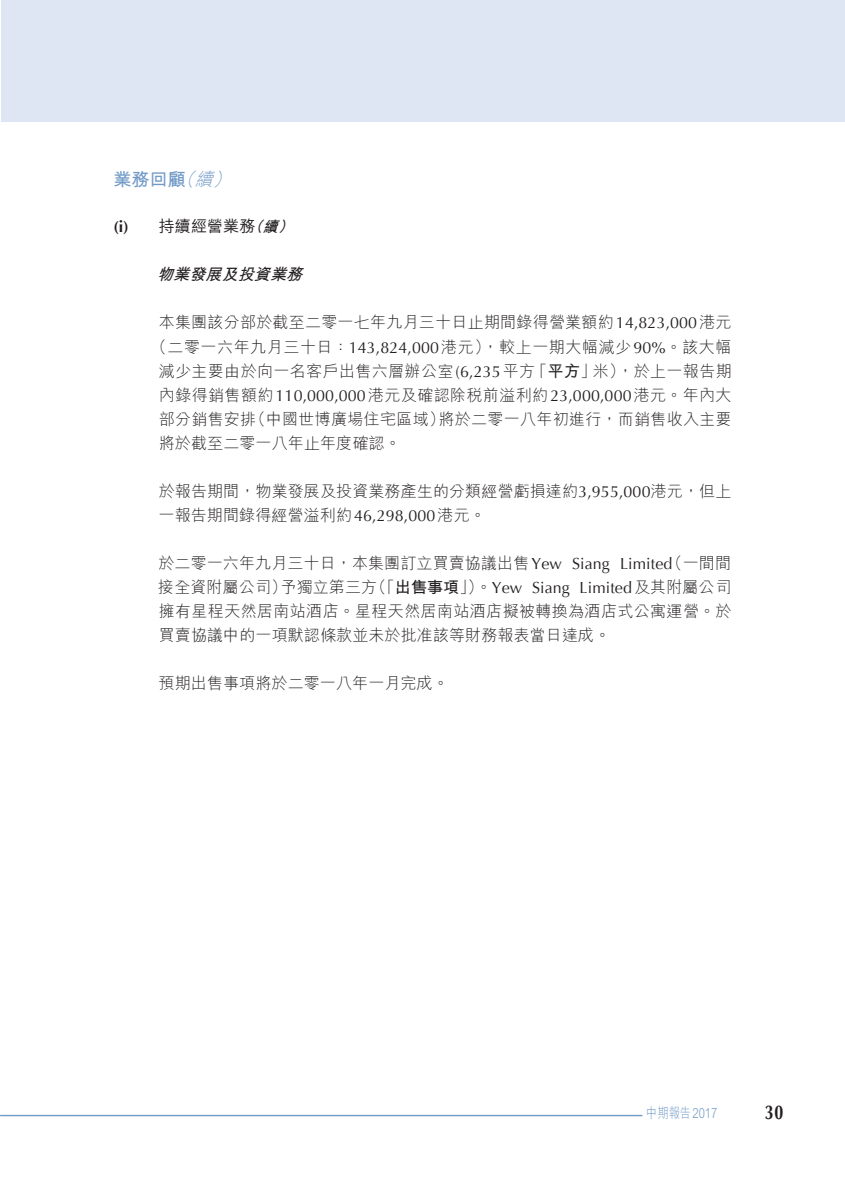
<style>
.page{position:relative;width:845px;height:1191px;background:#fff}
.page>*{position:absolute;margin:0;border:0;box-sizing:border-box;transform-origin:0 0}
.t1{font:700 20px "Optima";color:#231f20;scale:.8 1}
.t2{font:700 18px "M Hei HK";color:#719ac7}
.t3{font:italic 300 18px "M Hei HK";color:#719ac7}
.t4{font:300 16px/24px "M Hei HK";letter-spacing:.015em;color:#231f20}
.t5{font:16px "Optima";letter-spacing:.01em;color:#231f20}
.t6{font:italic 700 16px "M Hei HK";color:#231f20}
.t7{font:500 16px "M Hei HK";letter-spacing:.01em;color:#231f20}
.t8{font:700 16px "Optima";color:#231f20}
.t9{font:italic 700 15px "M Hei HK";color:#231f20}
.t10{font:300 14px "M Hei HK";color:#719ac7;scale:.8 1}
.s1{font-family:"Optima";font-weight:400}
.s2{font-weight:700}
.s3{font-family:"M Hei HK";font-weight:300}
</style>
<div class="page">
<div style="left:1px;top:0;width:844px;height:121px;background:#dde6f2"></div>
<hr style="left:0;top:1114px;width:642px;height:2px;background:#719ac7">
<p class="t3" style="left:195px;top:167px;width:26px">續</p>
<p class="t3" style="left:177px;top:167px;width:26px">（</p>
<p class="t3" style="left:213px;top:167px;width:26px">(</p>
<p class="t2" style="left:113px;top:166px;width:74px">業務回顧</p>
<p class="t8" style="left:113px;top:218px;width:17px">)i(</p>
<p class="t7" style="left:159px;top:215px;width:98px">持續經營業務</p>
<p class="t9" style="left:248px;top:216px;width:22px">（</p>
<p class="t9" style="left:278px;top:216px;width:22px">(</p>
<p class="t9" style="left:263px;top:216px;width:22px">續</p>
<p class="t6" style="left:157px;top:263px;width:152px">物業發展及投資業務</p>
<p class="t4" style="left:151px;top:310px;width:582px;text-align:right">本集團該分部於截至二零一七年九月三十日止期間錄得營業額約<span class="s1">14,823,000</span>港元（二零一六年九月三十日：<span class="s1">143,824,000</span>港元，）較上一期大幅減少<span class="s1">90%</span>。該大幅米，）於上一報告期</p>
<p class="t4" style="left:159px;top:358px;width:378px">減少主要由於向一名客戶出售六層辦公室<span class="s1">(6,235</span>平方</p>
<p class="t4" style="left:159px;top:382px;width:574px">內錄得銷售額約<span class="s1">110,000,000</span>港元及確認除稅前溢利約<span class="s1">23,000,000</span>港元。年內大</p>
<p class="t4" style="left:438px;top:406px;width:294px">將於二零一八年初進行，而銷售收入主要</p>
<p class="t4" style="left:531px;top:358px;width:67px">「<span class="s2">平方</span>」</p>
<p class="t4" style="left:250px;top:406px;width:197px">（中國世博廣場住宅區域）</p>
<p class="t4" style="left:159px;top:406px;width:243px">部分銷售安排<br>將於截至二零一八年止年度確認。</p>
<p class="t4" style="left:159px;top:478px;width:574px">於報告期間，物業發展及投資業務產生的分類經營虧損達約<span class="s1">3,955,000</span>港元，但上一報告期間錄得經營溢利約<span class="s1">46,298,000</span>港元。</p>
<p class="t4" style="left:666px;top:550px;width:66px">（一間間</p>
<p class="t4" style="left:158px;top:550px;width:405px">於二零一六年九月三十日，本集團訂立買賣協議出售<span class="s1">Yew</span></p>
<p class="t5" style="left:620px;top:554px;width:54px">Limited</p>
<p class="t5" style="left:572px;top:554px;width:39px">Siang</p>
<p class="t4" style="left:158px;top:574px;width:575px">接全資附屬公司）<br>擁有星程天然居南站酒店。星程天然居南站酒店擬被轉換為酒店式公寓運營。於買賣協議中的一項默認條款並未於批准該等財務報表當日達成。</p>
<p class="t4" style="left:159px;top:670px;width:292px">預期出售事項將於二零一八年一月完成。</p>
<p class="t4" style="left:371px;top:574px;width:153px">（「<span class="s2">出售事項</span>」）。<span class="s1">Yew</span></p>
<p class="t5" style="left:579px;top:578px;width:153px">Limited<span class="s3">及其附屬公司</span></p>
<p class="t4" style="left:280px;top:574px;width:98px">予獨立第三方</p>
<p class="t5" style="left:532px;top:578px;width:39px">Siang</p>
<p class="t10" style="left:646px;top:1102px;width:90px">中期報告2017</p>
<p class="t1" style="left:765px;top:1100px;width:25px">30</p>
</div>
